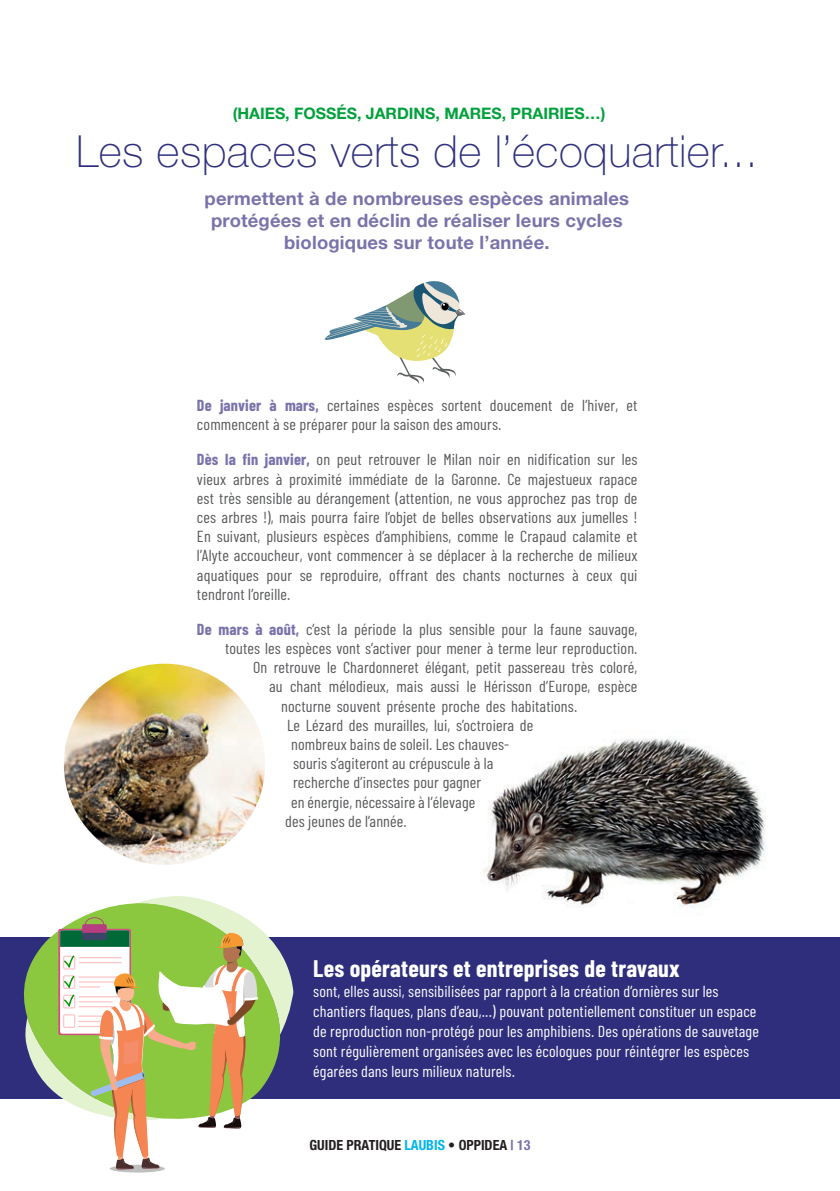
<style>
.page{position:relative;width:840px;height:1191px;background:#fff}
.page>*{position:absolute;margin:0;border:0;box-sizing:border-box;transform-origin:0 0}
.t1{font:100 44.2px "Helvetica Neue LT Std";letter-spacing:.01em;color:#2e2e7d}
.t2{font:700 24px "Barlow Condensed";letter-spacing:.01em;color:#fff}
.t3{font:700 18.4px/22.2px "Helvetica Neue LT Std";letter-spacing:.01em;color:#7a73ab;text-align:center}
.t4{font:16px/19.2px "Barlow Condensed";letter-spacing:.01em;color:#57585a}
.t5{font:16px/20px "Barlow Condensed";letter-spacing:.01em;color:#fff}
.t6{font:700 15.8px "Helvetica Neue LT Std";color:#00a13b}
.t7{font:700 condensed 14px "Helvetica Neue LT Std";color:#231f20}
.s1{font-weight:700;color:#7a73ab}
.s2{color:#00b5ed}
.s3{color:#7a73ab}
</style>
<div class="page">
<img style="left:483px;top:738px;width:283px;height:170px">
<div style="left:0;top:937px;width:839px;height:161px;background:#2e2e7d"></div>
<svg style="left:324px;top:281px;width:141px;height:103px"></svg>
<img style="left:64px;top:663px;width:201px;height:202px;border-radius:101px">
<svg style="left:0;top:858px;width:315px;height:241px"></svg>
<svg style="left:25px;top:896px;width:268px;height:203px"></svg>
<svg style="left:27px;top:903px;width:253px;height:196px"></svg>
<div style="left:58px;top:928px;width:73px;height:107px;background:#d44f82;border-radius:2px"></div>
<div style="left:110px;top:1164px;width:55px;height:8px;background:#bfbfbf;border-radius:50%"></div>
<svg style="left:60px;top:917px;width:198px;height:252px"></svg>
<p class="t6" style="left:232px;top:104px;width:374px">(HAIES, FOSSÉS, JARDINS, MARES, PRAIRIES…)</p>
<p class="t1" style="left:76px;top:126px;width:682px">Les espaces verts de l’écoquartier...</p>
<p class="t3" style="left:204px;top:187px;width:426px">permettent à de nombreuses espèces animales protégées et en déclin de réaliser leurs cycles biologiques sur toute l’année.</p>
<p class="t4" style="left:197px;top:395px;width:441px"><span class="s1">De janvier à mars,</span> certaines espèces sortent doucement de l’hiver, et commencent à se préparer pour la saison des amours.</p>
<p class="t4" style="left:197px;top:449px;width:442px;text-align:justify"><span class="s1">Dès la fin janvier,</span> on peut retrouver le Milan noir en nidification sur les vieux arbres à proximité immédiate de la Garonne. Ce majestueux rapace est très sensible au dérangement (attention, ne vous approchez pas trop de ces arbres !), mais pourra faire l’objet de belles observations aux jumelles !<br>En suivant, plusieurs espèces d’amphibiens, comme le Crapaud calamite et l’Alyte accoucheur, vont commencer à se déplacer à la recherche de milieux aquatiques pour se reproduire, offrant des chants nocturnes à ceux qui tendront l’oreille.</p>
<p class="t4" style="left:197px;top:619px;width:442px"><span class="s1">De mars à août,</span> c’est la période la plus sensible pour la faune sauvage,</p>
<p class="t4" style="left:225px;top:638px;width:413px">toutes les espèces vont s’activer pour mener à terme leur reproduction.</p>
<p class="t4" style="left:253px;top:657px;width:386px">On retrouve le Chardonneret élégant, petit passereau très coloré,</p>
<p class="t4" style="left:269px;top:676px;width:370px">au chant mélodieux, mais aussi le Hérisson d’Europe, espèce</p>
<p class="t4" style="left:281px;top:696px;width:298px">nocturne souvent présente proche des habitations.</p>
<p class="t4" style="left:287px;top:715px;width:248px">Le Lézard des murailles, lui, s’octroiera de</p>
<p class="t4" style="left:291px;top:734px;width:219px">nombreux bains de soleil. Les chauves-</p>
<p class="t4" style="left:293px;top:753px;width:202px">souris s’agiteront au crépuscule à la</p>
<p class="t4" style="left:293px;top:772px;width:190px">recherche d’insectes pour gagner</p>
<p class="t4" style="left:291px;top:792px;width:186px">en énergie, nécessaire à l’élevage</p>
<p class="t4" style="left:285px;top:811px;width:123px">des jeunes de l’année.</p>
<p class="t2" style="left:313px;top:953px;width:368px">Les opérateurs et entreprises de travaux</p>
<p class="t5" style="left:313px;top:981px;width:447px">sont, elles aussi, sensibilisées par rapport à la création d’ornières sur les chantiers flaques, plans d’eau,...) pouvant potentiellement constituer un espace de reproduction non-protégé pour les amphibiens. Des opérations de sauvetage sont régulièrement organisées avec les écologues pour réintégrer les espèces égarées dans leurs milieux naturels.</p>
<p class="t7" style="left:309px;top:1136px;width:222px">GUIDE PRATIQUE <span class="s2">LAUBIS</span> • OPPIDEA <span class="s3">| 13</span></p>
</div>
